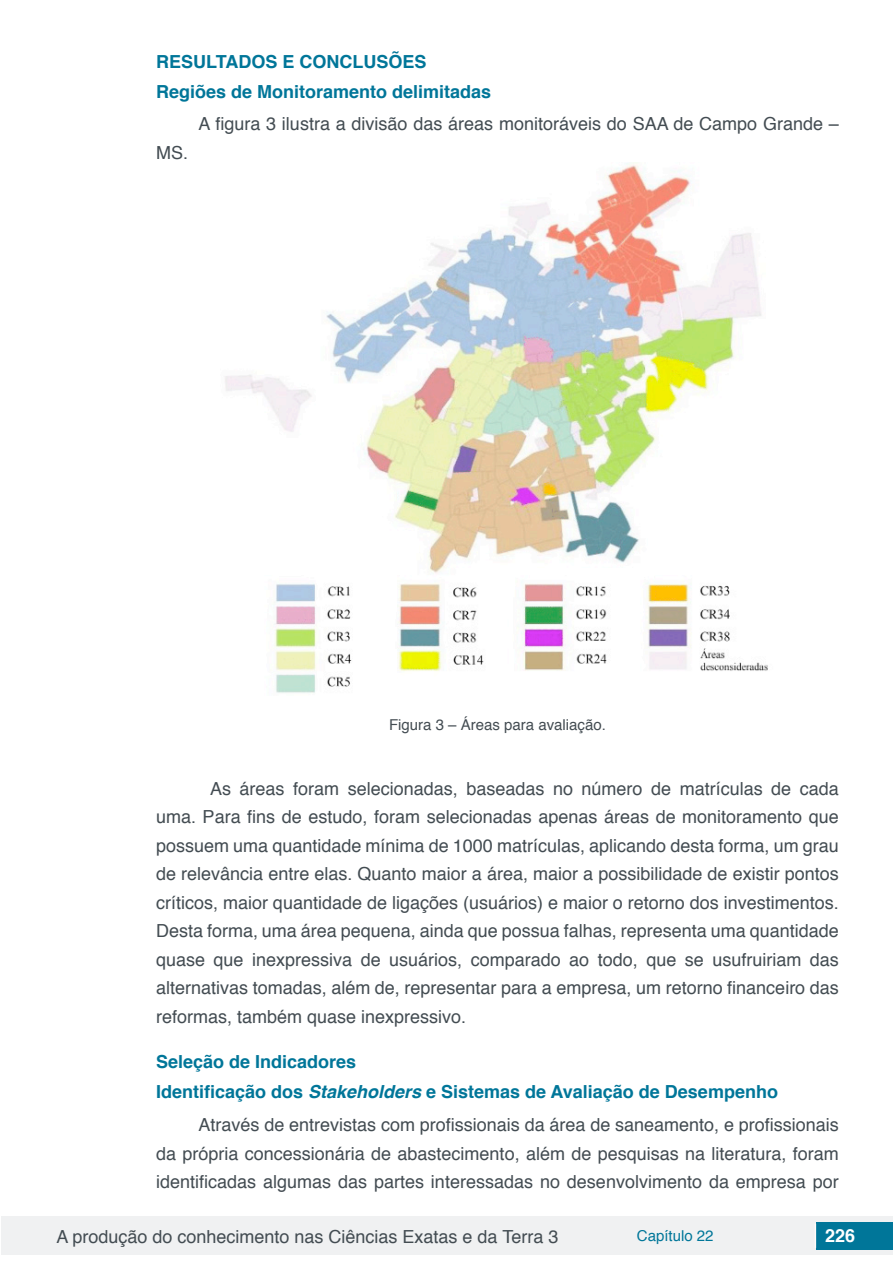
<style>
.page{position:relative;width:893px;height:1263px;background:#fff}
.page>*{position:absolute;margin:0;border:0;box-sizing:border-box;transform-origin:0 0}
.t1{font:18px/28.5px "Helvetica";color:#434c52;text-align:justify}
.t2{font:700 18px/30.2px "Helvetica";color:#007699}
.t3{font:700 18px "Helvetica";color:#fff}
.t4{font:15px "Helvetica";color:#434c52}
.t5{font:15px "Helvetica";color:#007699}
.s1{font-style:italic}
</style>
<div class="page">
<div style="left:1px;top:1216px;width:891px;height:38px;background:#f0f1f2"></div>
<div style="left:816px;top:1222px;width:77px;height:27px;background:#007699"></div>
<svg style="left:815px;top:1224px;width:1px;height:24px"></svg>
<img style="left:225px;top:162px;width:543px;height:531px">
<p class="t2" style="left:156px;top:46px;width:337px">RESULTADOS E CONCLUSÕES<br>Regiões de Monitoramento delimitadas</p>
<p class="t1" style="left:199px;top:110px;width:642px">A figura 3 ilustra a divisão das áreas monitoráveis do SAA de Campo Grande –</p>
<p class="t1" style="left:156px;top:139px;width:34px">MS.</p>
<p class="t4" style="left:389px;top:713px;width:218px">Figura 3 – Áreas para avaliação.</p>
<p class="t1" style="left:156px;top:775px;width:684px;text-indent:54px">As áreas foram selecionadas, baseadas no número de matrículas de cada uma. Para fins de estudo, foram selecionadas apenas áreas de monitoramento que possuem uma quantidade mínima de 1000 matrículas, aplicando desta forma, um grau de relevância entre elas. Quanto maior a área, maior a possibilidade de existir pontos críticos, maior quantidade de ligações (usuários) e maior o retorno dos investimentos.<br>Desta forma, uma área pequena, ainda que possua falhas, representa uma quantidade quase que inexpressiva de usuários, comparado ao todo, que se usufruiriam das alternativas tomadas, além de, representar para a empresa, um retorno financeiro das reformas, também quase inexpressivo.</p>
<p class="t2" style="left:156px;top:1047px;width:623px">Seleção de Indicadores<br>Identificação dos <span class="s1">Stakeholders</span> e Sistemas de Avaliação de Desempenho</p>
<p class="t1" style="left:156px;top:1111px;width:684px;text-indent:43px">Através de entrevistas com profissionais da área de saneamento, e profissionais da própria concessionária de abastecimento, além de pesquisas na literatura, foram identificadas algumas das partes interessadas no desenvolvimento da empresa por</p>
<p class="t1" style="left:56px;top:1223px;width:503px">A produção do conhecimento nas Ciências Exatas e da Terra 3</p>
<p class="t5" style="left:637px;top:1224px;width:78px">Capítulo 22</p>
<p class="t3" style="left:825px;top:1221px;width:32px">226</p>
</div>
